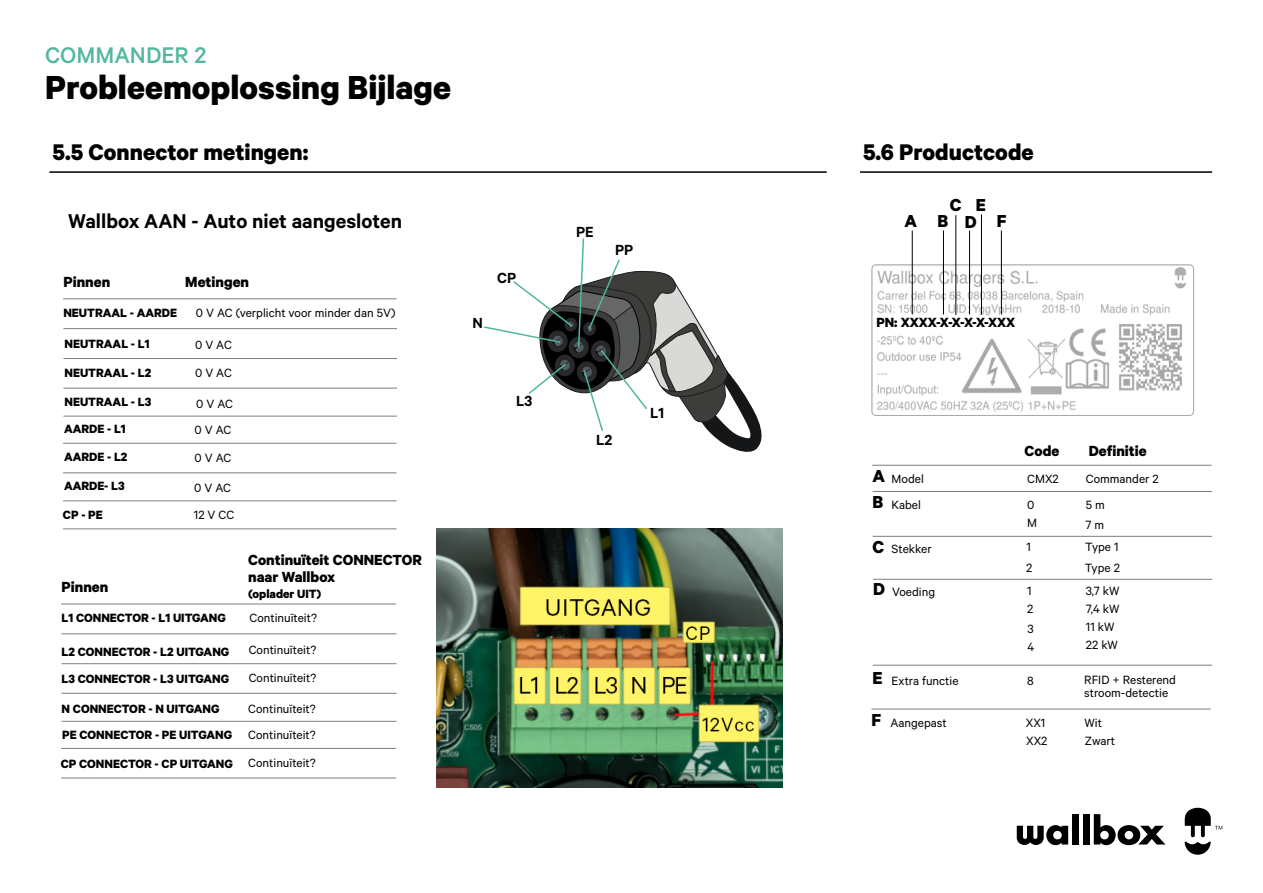
<style>
.page{position:relative;width:1263px;height:893px;background:#fff}
.page>*{position:absolute;margin:0;border:0;box-sizing:border-box;transform-origin:0 0}
.t1{font:700 37.5px "Calibre";color:#000}
.t2{font:700 25.5px "Calibre";color:#000}
.t3{font:500 25.5px "Calibre";color:#52b89e}
.t4{font:600 22.5px "Calibre";color:#000}
.t5{font:700 19.5px/26px "Calibre";color:#000}
.t6{font:700 16.5px/16.5px "Calibre";color:#000}
.t7{font:600 16.5px "Calibre";color:#000}
.t8{font:700 15px "Calibre";color:#000}
.t9{font:13.5px/18.5px "Calibre";color:#000}
.t10{font:700 13.5px/26.8px "Calibre";color:#000}
</style>
<div class="page">
<svg style="left:1185px;top:808px;width:37px;height:47px"></svg>
<svg style="left:1017px;top:825px;width:51px;height:20px"></svg>
<div style="left:1072px;top:814px;width:6px;height:30px;background:#000"></div>
<div style="left:1083px;top:814px;width:6px;height:30px;background:#000"></div>
<svg style="left:1094px;top:814px;width:71px;height:31px"></svg>
<hr style="left:49px;top:171px;width:778px;height:2px;background:#000">
<hr style="left:63px;top:299px;width:334px;height:1px;background:#7c7f80">
<hr style="left:63px;top:328px;width:334px;height:1px;background:#7c7f80">
<hr style="left:63px;top:358px;width:334px;height:1px;background:#7c7f80">
<hr style="left:63px;top:388px;width:334px;height:1px;background:#7c7f80">
<hr style="left:63px;top:416px;width:334px;height:1px;background:#7c7f80">
<hr style="left:63px;top:443px;width:334px;height:1px;background:#7c7f80">
<hr style="left:63px;top:473px;width:334px;height:1px;background:#7c7f80">
<hr style="left:63px;top:501px;width:334px;height:1px;background:#7c7f80">
<hr style="left:63px;top:529px;width:334px;height:1px;background:#7c7f80">
<hr style="left:61px;top:604px;width:335px;height:1px;background:#7c7f80">
<hr style="left:62px;top:634px;width:335px;height:1px;background:#7c7f80">
<hr style="left:62px;top:663px;width:335px;height:1px;background:#7c7f80">
<hr style="left:62px;top:693px;width:335px;height:1px;background:#7c7f80">
<hr style="left:62px;top:721px;width:335px;height:1px;background:#7c7f80">
<hr style="left:61px;top:748px;width:335px;height:1px;background:#7c7f80">
<hr style="left:61px;top:778px;width:335px;height:1px;background:#7c7f80">
<hr style="left:860px;top:171px;width:352px;height:2px;background:#000">
<img style="left:873px;top:266px;width:314px;height:148px">
<div style="left:871px;top:264px;width:323px;height:152px;border:1px solid #000;border-radius:4px"></div>
<hr style="left:943px;top:230px;width:1px;height:84px;background:#000">
<hr style="left:912px;top:230px;width:1px;height:84px;background:#000">
<hr style="left:955px;top:215px;width:1px;height:100px;background:#000">
<hr style="left:969px;top:230px;width:1px;height:84px;background:#000">
<hr style="left:981px;top:214px;width:1px;height:100px;background:#000">
<hr style="left:1001px;top:230px;width:1px;height:84px;background:#000">
<div style="left:876px;top:317px;width:171px;height:13px;background:#fff"></div>
<hr style="left:872px;top:465px;width:339px;height:1px;background:#7c7f80">
<hr style="left:873px;top:491px;width:339px;height:1px;background:#7c7f80">
<hr style="left:873px;top:536px;width:339px;height:1px;background:#7c7f80">
<hr style="left:873px;top:579px;width:339px;height:1px;background:#7c7f80">
<hr style="left:873px;top:665px;width:339px;height:1px;background:#7c7f80">
<hr style="left:871px;top:709px;width:340px;height:1px;background:#7c7f80">
<svg style="left:483px;top:238px;width:279px;height:214px"></svg>
<img style="left:437px;top:529px;width:345px;height:259px">
<h2 class="t3" style="left:45px;top:40px;width:163px">COMMANDER 2</h2>
<h1 class="t1" style="left:45px;top:64px;width:407px">Probleemoplossing Bijlage</h1>
<h2 class="t2" style="left:52px;top:137px;width:257px">5.5 Connector metingen:</h2>
<h3 class="t4" style="left:68px;top:207px;width:335px">Wallbox AAN - Auto niet aangesloten</h3>
<p class="t6" style="left:63px;top:273px;width:48px">Pinnen</p>
<p class="t6" style="left:185px;top:273px;width:65px">Metingen</p>
<p class="t10" style="left:63px;top:299px;width:115px">NEUTRAAL - AARDE</p>
<p class="t9" style="left:196px;top:303px;width:201px">0 V AC (verplicht voor minder dan 5V)</p>
<p class="t10" style="left:64px;top:330px;width:87px">NEUTRAAL - L1</p>
<p class="t9" style="left:195px;top:335px;width:38px">0 V AC</p>
<p class="t10" style="left:64px;top:359px;width:88px">NEUTRAAL - L2</p>
<p class="t9" style="left:195px;top:363px;width:38px">0 V AC</p>
<p class="t10" style="left:64px;top:388px;width:88px">NEUTRAAL - L3</p>
<p class="t9" style="left:196px;top:394px;width:38px">0 V AC</p>
<p class="t10" style="left:64px;top:415px;width:63px">AARDE - L1</p>
<p class="t9" style="left:195px;top:420px;width:38px">0 V AC</p>
<p class="t10" style="left:64px;top:443px;width:65px">AARDE - L2</p>
<p class="t9" style="left:195px;top:448px;width:38px">0 V AC</p>
<p class="t10" style="left:64px;top:472px;width:62px">AARDE- L3</p>
<p class="t9" style="left:194px;top:478px;width:38px">0 V AC</p>
<p class="t10" style="left:63px;top:501px;width:41px">CP - PE</p>
<p class="t9" style="left:194px;top:505px;width:42px">12 V CC</p>
<p class="t6" style="left:62px;top:578px;width:48px">Pinnen</p>
<p class="t6" style="left:248px;top:551px;width:175px">Continuïteit CONNECTOR naar Wallbox</p>
<p class="t10" style="left:248px;top:580px;width:75px">(oplader UIT)</p>
<p class="t10" style="left:61px;top:604px;width:166px">L1 CONNECTOR - L1 UITGANG</p>
<p class="t9" style="left:249px;top:609px;width:69px">Continuïteit?</p>
<p class="t10" style="left:62px;top:638px;width:169px">L2 CONNECTOR - L2 UITGANG<br>L3 CONNECTOR - L3 UITGANG</p>
<p class="t10" style="left:62px;top:695px;width:172px">N CONNECTOR - N UITGANG<br>PE CONNECTOR - PE UITGANG</p>
<p class="t10" style="left:61px;top:750px;width:174px">CP CONNECTOR - CP UITGANG</p>
<p class="t9" style="left:249px;top:635px;width:69px;line-height:28.2px">Continuïteit?<br>Continuïteit?</p>
<p class="t9" style="left:248px;top:695px;width:69px;line-height:26.1px">Continuïteit?<br>Continuïteit?</p>
<p class="t9" style="left:248px;top:753px;width:69px">Continuïteit?</p>
<p class="t7" style="left:473px;top:313px;width:12px">N</p>
<p class="t7" style="left:497px;top:268px;width:20px">CP</p>
<p class="t7" style="left:516px;top:391px;width:18px">L3</p>
<p class="t7" style="left:576px;top:222px;width:19px">PE</p>
<p class="t7" style="left:615px;top:240px;width:20px">PP</p>
<p class="t7" style="left:596px;top:430px;width:18px">L2</p>
<p class="t7" style="left:650px;top:403px;width:16px">L1</p>
<h2 class="t2" style="left:863px;top:137px;width:172px">5.6 Productcode</h2>
<h3 class="t5" style="left:950px;top:191px;width:38px">C E</h3>
<h3 class="t5" style="left:904px;top:208px;width:104px">ABDF</h3>
<p class="t8" style="left:876px;top:313px;width:140px">PN: XXXX-X-X-X-X-XXX</p>
<p class="t6" style="left:1024px;top:442px;width:36px">Code</p>
<p class="t6" style="left:1089px;top:442px;width:59px">Definitie</p>
<h3 class="t5" style="left:873px;top:463px;width:14px">A<br>B</h3>
<h3 class="t5" style="left:873px;top:525px;width:14px;line-height:42.3px">C<br>D</h3>
<p class="t9" style="left:892px;top:469px;width:34px">Model</p>
<p class="t9" style="left:892px;top:495px;width:31px">Kabel</p>
<p class="t9" style="left:892px;top:539px;width:42px">Stekker</p>
<p class="t9" style="left:892px;top:582px;width:44px">Voeding</p>
<p class="t9" style="left:1027px;top:469px;width:33px">CMX2</p>
<p class="t9" style="left:1086px;top:469px;width:74px">Commander 2</p>
<p class="t9" style="left:1027px;top:495px;width:11px">0<br>M</p>
<p class="t9" style="left:1026px;top:558px;width:8px">2</p>
<p class="t9" style="left:1086px;top:495px;width:20px">5 m</p>
<p class="t9" style="left:1086px;top:515px;width:20px">7 m</p>
<p class="t9" style="left:1026px;top:537px;width:6px">1</p>
<p class="t9" style="left:1085px;top:537px;width:35px">Type 1</p>
<p class="t9" style="left:1027px;top:581px;width:8px">1<br>2</p>
<p class="t9" style="left:1085px;top:558px;width:37px">Type 2</p>
<p class="t9" style="left:1086px;top:581px;width:35px">3,7 kW</p>
<p class="t9" style="left:1086px;top:599px;width:35px">7,4 kW</p>
<p class="t9" style="left:1027px;top:619px;width:8px">3<br>4</p>
<p class="t9" style="left:1086px;top:617px;width:30px">11 kW</p>
<p class="t9" style="left:1086px;top:635px;width:34px">22 kW</p>
<h3 class="t5" style="left:871px;top:657px;width:13px;line-height:41.5px">E<br>F</h3>
<p class="t9" style="left:892px;top:671px;width:68px">Extra functie</p>
<p class="t9" style="left:890px;top:713px;width:58px">Aangepast</p>
<p class="t9" style="left:1027px;top:671px;width:8px">8</p>
<p class="t9" style="left:1084px;top:673px;width:93px;line-height:13.2px">RFID + Resterend stroom-detectie</p>
<p class="t9" style="left:1026px;top:713px;width:21px">XX1</p>
<p class="t9" style="left:1084px;top:713px;width:19px">Wit</p>
<p class="t9" style="left:1026px;top:731px;width:23px">XX2</p>
<p class="t9" style="left:1085px;top:731px;width:32px">Zwart</p>
</div>
